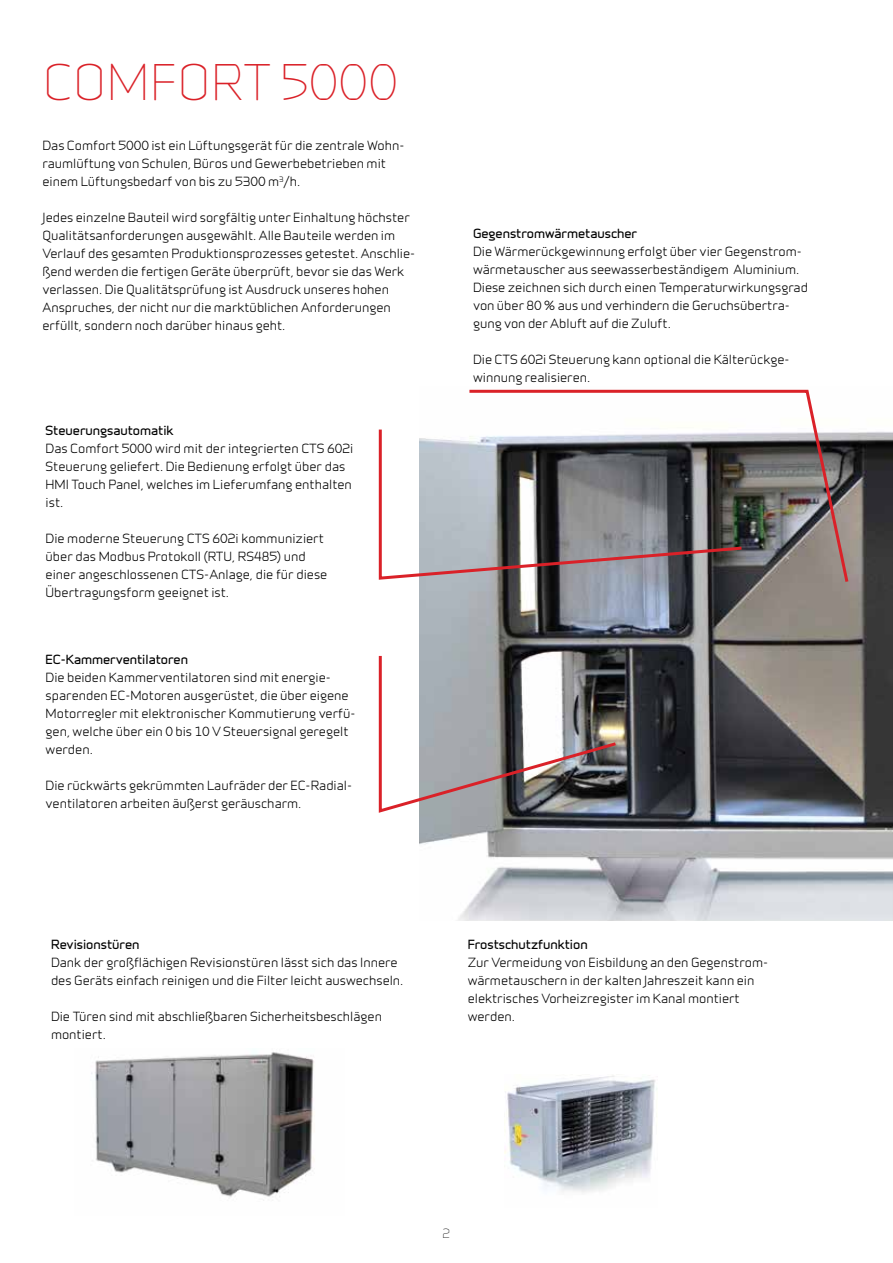
<style>
.page{position:relative;width:893px;height:1263px;background:#fff}
.page>*{position:absolute;margin:0;border:0;box-sizing:border-box;transform-origin:0 0}
.t1{font:300 46.5px "Infinity";color:#da2128}
.t2{font:500 12px/18px "Infinity";color:#000}
.t3{font:700 12px "Infinity";color:#000}
.t4{font:300 12px "Infinity";color:#000}
</style>
<div class="page">
<img style="left:419px;top:432px;width:474px;height:489px">
<svg style="left:466px;top:389px;width:384px;height:196px"></svg>
<svg style="left:378px;top:427px;width:367px;height:154px"></svg>
<svg style="left:378px;top:653px;width:241px;height:162px"></svg>
<img style="left:91px;top:1052px;width:224px;height:149px">
<img style="left:504px;top:1075px;width:153px;height:118px">
<h1 class="t1" style="left:43px;top:48px;width:357px">COMFORT 5000</h1>
<p class="t2" style="left:43px;top:135px;width:363px">Das Comfort 5000 ist ein Lüftungsgerät für die zentrale Wohn&shy;raumlüftung von Schulen, Büros und Gewerbebetrieben mit einem Lüftungsbedarf von bis zu 5300 m<sup>3</sup>/h.</p>
<p class="t2" style="left:43px;top:207px;width:374px">Jedes einzelne Bauteil wird sorgfältig unter Einhaltung höchster Qualitätsanforderungen ausgewählt. Alle Bauteile werden im Verlauf des gesamten Produktionsprozesses getestet. Anschlie&shy;ßend werden die fertigen Geräte überprüft, bevor sie das Werk verlassen. Die Qualitätsprüfung ist Ausdruck unseres hohen Anspruches, der nicht nur die marktüblichen Anforderungen erfüllt, sondern noch darüber hinaus geht.</p>
<p class="t3" style="left:46px;top:421px;width:129px">Steuerungsautomatik</p>
<p class="t2" style="left:46px;top:438px;width:309px">Das Comfort 5000 wird mit der integrierten CTS 602i Steuerung geliefert. Die Bedienung erfolgt über das HMI Touch Panel, welches im Lieferumfang enthalten ist.</p>
<p class="t2" style="left:46px;top:528px;width:283px">Die moderne Steuerung CTS 602i kommuniziert über das Modbus Protokoll (RTU, RS485) und einer angeschlossenen CTS-Anlage, die für diese Übertragungsform geeignet ist.</p>
<p class="t3" style="left:46px;top:650px;width:144px">EC-Kammerventilatoren</p>
<p class="t2" style="left:46px;top:668px;width:311px">Die beiden Kammerventilatoren sind mit energie&shy;sparenden EC-Motoren ausgerüstet, die über eigene Motorregler mit elektronischer Kommutierung verfü&shy;gen, welche über ein 0 bis 10 V Steuersignal geregelt werden.</p>
<p class="t2" style="left:46px;top:776px;width:308px">Die rückwärts gekrümmten Laufräder der EC-Radial&shy;ventilatoren arbeiten äußerst geräuscharm.</p>
<p class="t3" style="left:51px;top:935px;width:90px">Revisionstüren</p>
<p class="t2" style="left:51px;top:952px;width:354px">Dank der großflächigen Revisionstüren lässt sich das Innere des Geräts einfach reinigen und die Filter leicht auswechseln.</p>
<p class="t2" style="left:51px;top:1006px;width:332px">Die Türen sind mit abschließbaren Sicherheitsbeschlägen montiert.</p>
<p class="t3" style="left:473px;top:224px;width:166px">Gegenstromwärmetauscher</p>
<p class="t2" style="left:473px;top:241px;width:336px">Die Wärmerückgewinnung erfolgt über vier Gegenstrom&shy;wärmetauscher aus seewasserbeständigem Aluminium.<br>Diese zeichnen sich durch einen Temperaturwirkungsgrad von über 80 % aus und verhindern die Geruchsübertra&shy;gung von der Abluft auf die Zuluft.</p>
<p class="t2" style="left:473px;top:349px;width:318px">Die CTS 602i Steuerung kann optional die Kälterückge&shy;winnung realisieren.</p>
<p class="t3" style="left:468px;top:935px;width:121px">Frostschutzfunktion</p>
<p class="t2" style="left:468px;top:952px;width:302px">Zur Vermeidung von Eisbildung an den Gegenstrom&shy;wärmetauschern in der kalten Jahreszeit kann ein elektrisches Vorheizregister im Kanal montiert werden.</p>
<p class="t4" style="left:443px;top:1224px;width:9px">2</p>
</div>
